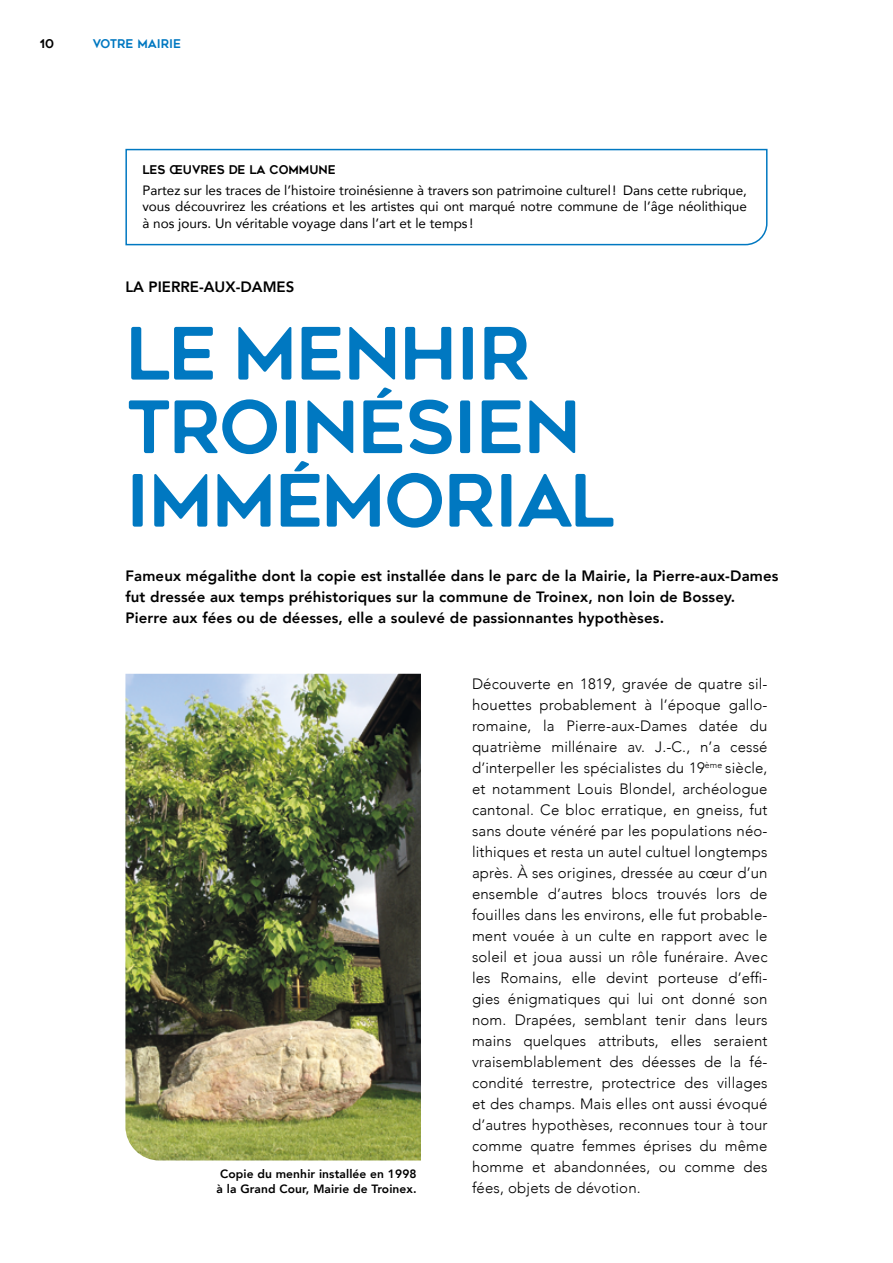
<style>
.page{position:relative;width:893px;height:1263px;background:#fff}
.page>*{position:absolute;margin:0;border:0;box-sizing:border-box;transform-origin:0 0}
.t1{font:72px/73.5px "Geometos Rounded";letter-spacing:-.02em;color:#0078c1}
.t2{font:300 15px/21px "Avenir";letter-spacing:.01em;color:#000;text-align:justify}
.t3{font:800 15px/21px "Avenir";letter-spacing:.01em;color:#000}
.t4{font:13.5px/16.5px "Avenir";color:#000;text-align:justify}
.t5{font:800 12px/15px "Avenir";letter-spacing:.01em;color:#000}
.t6{font:12px "Geometos Rounded";color:#000}
.t7{font:12px "Geometos Rounded";color:#0078c1}
.t8{font:12px "Geometos";color:#000}
</style>
<div class="page">
<img style="left:125px;top:674px;width:296px;height:486px">
<svg style="left:125px;top:148px;width:643px;height:98px"></svg>
<p class="t8" style="left:40px;top:37px;width:16px">10</p>
<p class="t7" style="left:93px;top:37px;width:90px">VOTRE MAIRIE</p>
<p class="t6" style="left:142px;top:163px;width:195px">LES ŒUVRES DE LA COMMUNE</p>
<p class="t4" style="left:142px;top:181px;width:606px">Partez sur les traces de l’histoire troinésienne à travers son patrimoine culturel! Dans cette rubrique, vous découvrirez les créations et les artistes qui ont marqué notre commune de l’âge néolithique à nos jours. Un véritable voyage dans l’art et le temps !</p>
<p class="t3" style="left:125px;top:276px;width:170px">LA PIERRE-AUX-DAMES</p>
<h1 class="t1" style="left:125px;top:317px;width:490px">LE MENHIR<br>TROINÉSIEN<br>IMMÉMORIAL</h1>
<p class="t3" style="left:125px;top:565px;width:655px">Fameux mégalithe dont la copie est installée dans le parc de la Mairie, la Pierre-aux-Dames fut dressée aux temps préhistoriques sur la commune de Troinex, non loin de Bossey.<br>Pierre aux fées ou de déesses, elle a soulevé de passionnantes hypothèses.</p>
<p class="t5" style="left:217px;top:1166px;width:202px">Copie du menhir installée en 1998 à la Grand Cour, Mairie de Troinex.</p>
<p class="t2" style="left:472px;top:673px;width:297px">Découverte en 1819, gravée de quatre sil&shy;houettes probablement à l’époque gallo&shy;romaine, la Pierre-aux-Dames datée du quatrième millénaire av. J.-C., n’a cessé d’interpeller les spécialistes du 19<sup>ème</sup> siècle, et notamment Louis Blondel, archéologue cantonal. Ce bloc erratique, en gneiss, fut sans doute vénéré par les populations néo&shy;lithiques et resta un autel cultuel longtemps après. À ses origines, dressée au cœur d’un ensemble d’autres blocs trouvés lors de fouilles dans les environs, elle fut probable&shy;ment vouée à un culte en rapport avec le soleil et joua aussi un rôle funéraire. Avec les Romains, elle devint porteuse d’effi&shy;gies énigmatiques qui lui ont donné son nom. Drapées, semblant tenir dans leurs mains quelques attributs, elles seraient vraisemblablement des déesses de la fé&shy;condité terrestre, protectrice des villages et des champs. Mais elles ont aussi évoqué d’autres hypothèses, reconnues tour à tour comme quatre femmes éprises du même homme et abandonnées, ou comme des fées, objets de dévotion.</p>
</div>
